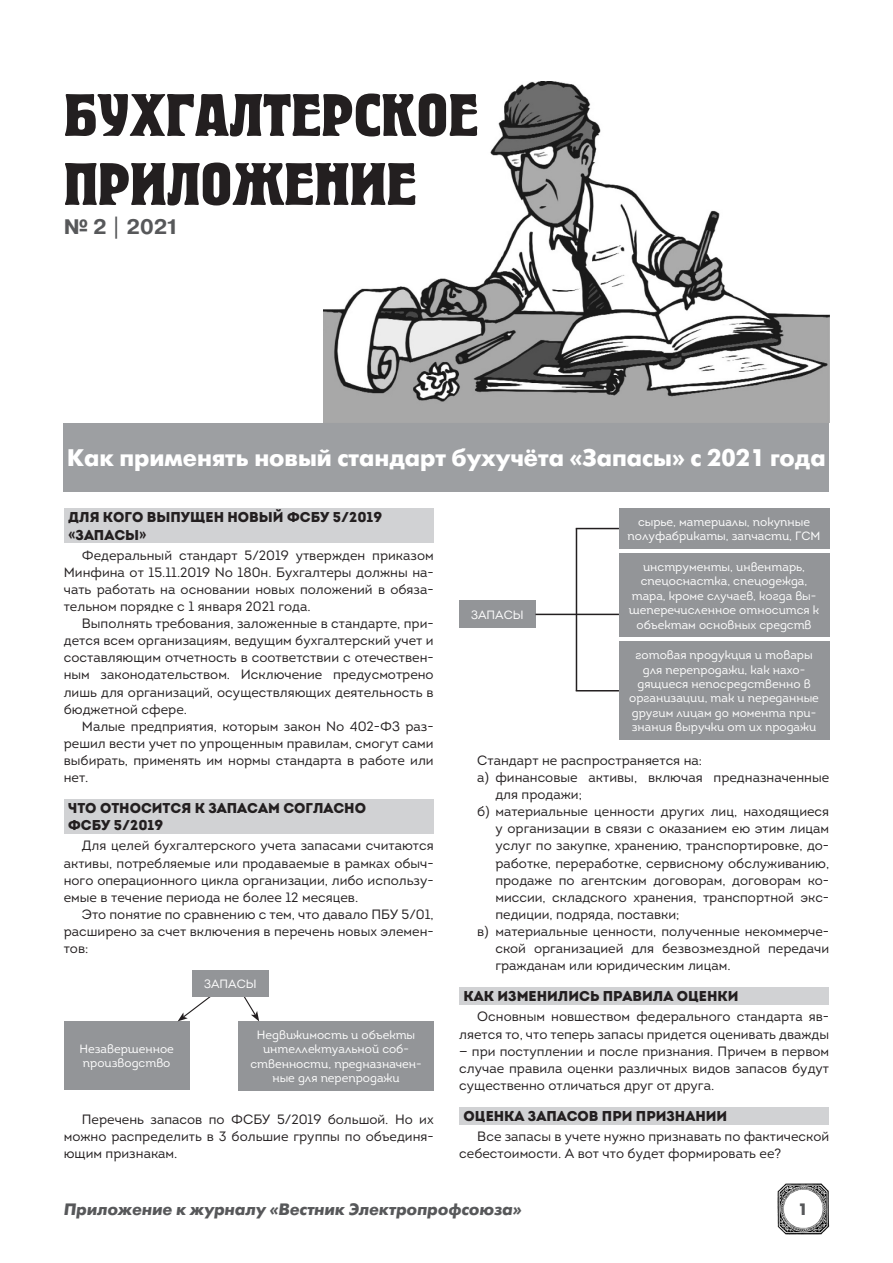
<style>
.page{position:relative;width:893px;height:1263px;background:#fff}
.page>*{position:absolute;margin:0;border:0;box-sizing:border-box;transform-origin:0 0}
.t1{font:700 60px/69px "Herold";color:#231f20}
.t2{font:700 24px "Futura Futuris C";color:#fff}
.t3{font:21px "Pragmatica Bold Cyrillic";color:#57585a}
.t4{font:italic 700 16.5px "Futura Futuris C";color:#57585a}
.t5{font:700 16.5px "Futura Futuris C";color:#57585a}
.t6{font:14.25px/17.1px "Intro Black Caps";color:#231f20}
.t7{font:13.5px/17.1px "Intro";color:#231f20;text-align:justify}
.t8{font:12px/14.4px "Intro Book Alt";color:#fff;text-align:center}
</style>
<div class="page">
<img style="left:777px;top:1183px;width:52px;height:52px">
<div style="left:64px;top:508px;width:370px;height:34px;background:#d1d2d4"></div>
<div style="left:64px;top:799px;width:370px;height:34px;background:#d1d2d4"></div>
<div style="left:459px;top:987px;width:370px;height:17px;background:#d1d2d4"></div>
<div style="left:459px;top:1107px;width:370px;height:17px;background:#d1d2d4"></div>
<img style="left:323px;top:82px;width:506px;height:341px">
<div style="left:64px;top:423px;width:765px;height:68px;background:#9d9fa2"></div>
<div style="left:238px;top:1021px;width:196px;height:69px;background:#939598"></div>
<div style="left:64px;top:1021px;width:126px;height:69px;background:#939598"></div>
<svg style="left:178px;top:996px;width:35px;height:25px"></svg>
<svg style="left:242px;top:996px;width:17px;height:25px"></svg>
<div style="left:192px;top:970px;width:76px;height:26px;background:#939598"></div>
<div style="left:459px;top:601px;width:76px;height:27px;background:#939598"></div>
<div style="left:619px;top:508px;width:210px;height:41px;background:#939598"></div>
<div style="left:619px;top:553px;width:210px;height:84px;background:#939598"></div>
<div style="left:619px;top:642px;width:210px;height:98px;background:#939598"></div>
<hr style="left:535px;top:614px;width:84px;height:1px;background:#231f20">
<hr style="left:576px;top:528px;width:43px;height:1px;background:#231f20">
<hr style="left:576px;top:690px;width:43px;height:1px;background:#231f20">
<hr style="left:576px;top:528px;width:1px;height:163px;background:#231f20">
<h1 class="t1" style="left:64px;top:77px;width:416px">БУХГАЛТЕРСКОЕ<br>ПРИЛОЖЕНИЕ</h1>
<h3 class="t3" style="left:64px;top:213px;width:117px">№ 2 | 2021</h3>
<h2 class="t2" style="left:67px;top:444px;width:760px">Как применять новый стандарт бухучёта «Запасы» с 2021 года</h2>
<p class="t6" style="left:68px;top:509px;width:316px">Для кого выпущен новый ФСБУ 5/2019 «Запасы»</p>
<p class="t7" style="left:64px;top:546px;width:371px;text-indent:18px">Федеральный стандарт 5/2019 утвержден приказом Минфина от 15.11.2019 № 180н. Бухгалтеры должны на&shy;чать работать на основании новых положений в обяза&shy;тельном порядке с 1 января 2021 года.</p>
<p class="t7" style="left:64px;top:615px;width:371px;text-indent:18px">Выполнять требования, заложенные в стандарте, при&shy;дется всем организациям, ведущим бухгалтерский учет и составляющим отчетность в соответствии с отечествен&shy;ным законодательством. Исключение предусмотрено лишь для организаций, осуществляющих деятельность в бюджетной сфере.</p>
<p class="t7" style="left:64px;top:717px;width:371px;text-indent:18px">Малые предприятия, которым закон № 402-ФЗ раз&shy;решил вести учет по упрощенным правилам, смогут сами выбирать, применять им нормы стандарта в работе или нет.</p>
<p class="t6" style="left:68px;top:799px;width:300px">Что относится к запасам согласно<br>ФСБУ 5/2019</p>
<p class="t7" style="left:64px;top:837px;width:371px;text-indent:18px">Для целей бухгалтерского учета запасами считаются активы, потребляемые или продаваемые в рамках обыч&shy;ного операционного цикла организации, либо использу&shy;емые в течение периода не более 12 месяцев.</p>
<p class="t7" style="left:64px;top:906px;width:371px;text-indent:18px">Это понятие по сравнению с тем, что давало ПБУ 5/01, расширено за счет включения в перечень новых элемен&shy;тов:</p>
<p class="t8" style="left:79px;top:1041px;width:96px;text-align:left">Незавершенное производство</p>
<p class="t8" style="left:204px;top:976px;width:54px">ЗАПАСЫ</p>
<p class="t8" style="left:250px;top:1027px;width:173px">Недвижимость и объекты интеллектуальной соб&shy;ственности, предназначен&shy;ные для перепродажи</p>
<p class="t7" style="left:64px;top:1111px;width:371px;text-indent:18px">Перечень запасов по ФСБУ 5/2019 большой. Но их можно распределить в 3 большие группы по объединя&shy;ющим признакам.</p>
<p class="t8" style="left:471px;top:607px;width:54px">ЗАПАСЫ</p>
<p class="t8" style="left:628px;top:514px;width:194px">сырье, материалы, покупные полуфабрикаты, запчасти, ГСМ</p>
<p class="t8" style="left:629px;top:560px;width:192px">инструменты, инвентарь, спецоснастка, спецодежда, тара, кроме случаев, когда вы&shy;шеперечисленное относится к объектам основных средств</p>
<p class="t8" style="left:629px;top:648px;width:191px">готовая продукция и товары для перепродажи, как нахо&shy;дящиеся непосредственно в организации, так и переданные другим лицам до момента при&shy;знания выручки от их продажи</p>
<p class="t7" style="left:477px;top:752px;width:226px">Стандарт не распространяется на:</p>
<p class="t7" style="left:477px;top:769px;width:353px">а) финансовые активы, включая предназначенные</p>
<p class="t7" style="left:495px;top:786px;width:88px">для продажи;</p>
<p class="t7" style="left:477px;top:803px;width:353px">б) материальные ценности других лиц, находящиеся</p>
<p class="t7" style="left:495px;top:820px;width:335px">у организации в связи с оказанием ею этим лицам</p>
<p class="t7" style="left:495px;top:837px;width:335px">услуг по закупке, хранению, транспортировке, до-</p>
<p class="t7" style="left:495px;top:854px;width:335px">работке, переработке, сервисному обслуживанию,</p>
<p class="t7" style="left:495px;top:871px;width:335px">продаже по агентским договорам, договорам ко-</p>
<p class="t7" style="left:495px;top:888px;width:335px">миссии, складского хранения, транспортной экс-</p>
<p class="t7" style="left:495px;top:906px;width:186px">педиции, подряда, поставки;</p>
<p class="t7" style="left:477px;top:923px;width:353px">в) материальные ценности, полученные некоммерче-</p>
<p class="t7" style="left:495px;top:940px;width:335px">ской организацией для безвозмездной передачи</p>
<p class="t7" style="left:495px;top:957px;width:237px">гражданам или юридическим лицам.</p>
<p class="t6" style="left:463px;top:987px;width:277px">Как изменились правила оценки</p>
<p class="t7" style="left:459px;top:1008px;width:371px;text-align:right">Основным новшеством федерального стандарта яв&shy;ляется то, что теперь запасы придется оценивать дважды</p>
<p class="t7" style="left:459px;top:1042px;width:371px">— при поступлении и после признания. Причем в первом случае правила оценки различных видов запасов будут существенно отличаться друг от друга.</p>
<p class="t6" style="left:463px;top:1107px;width:265px">Оценка запасов при признании</p>
<p class="t7" style="left:459px;top:1128px;width:371px;text-indent:18px">Все запасы в учете нужно признавать по фактической себестоимости. А вот что будет формировать ее?</p>
<p class="t4" style="left:64px;top:1200px;width:459px">Приложение к журналу «Вестник Электропрофсоюза»</p>
<p class="t5" style="left:798px;top:1200px;width:11px">1</p>
</div>
